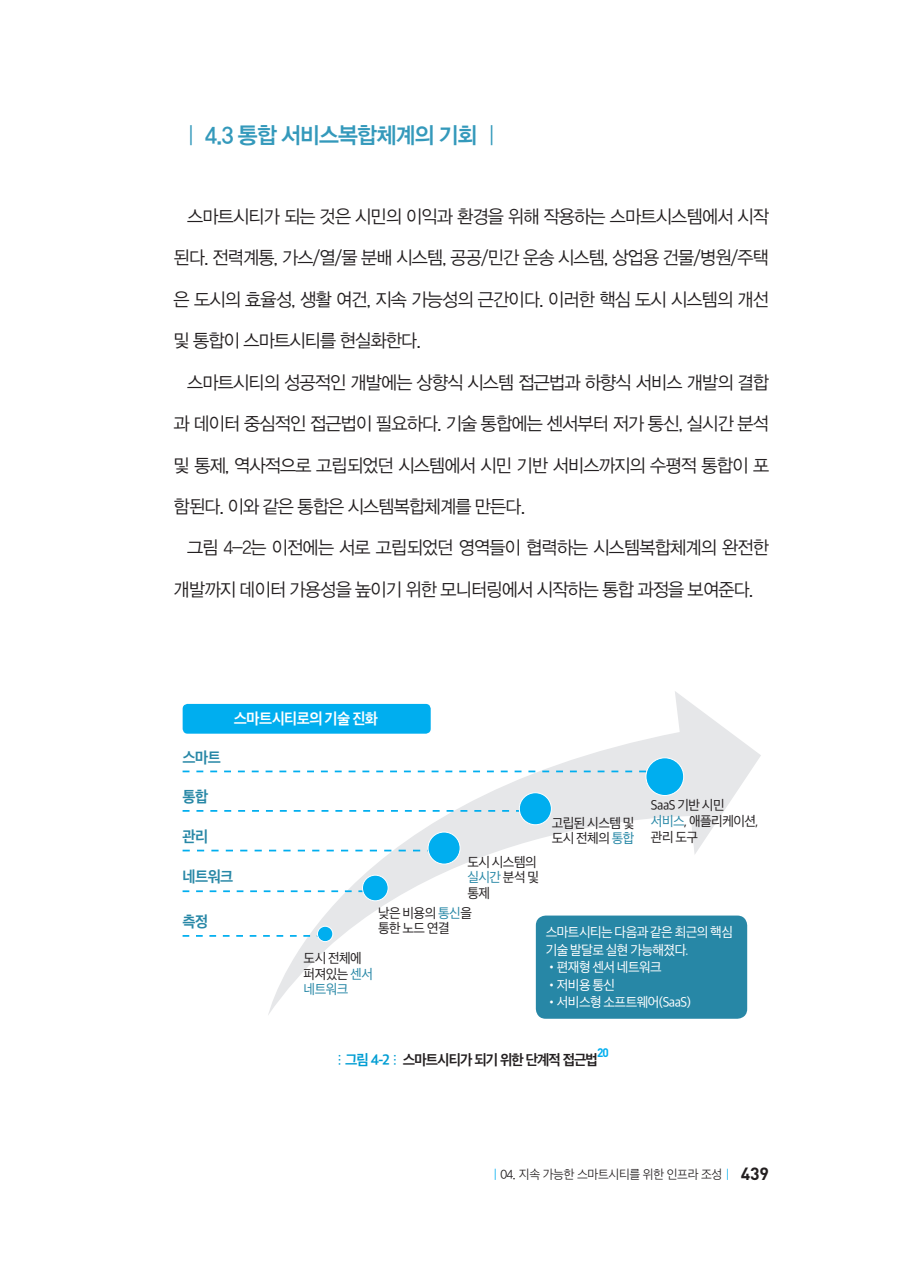
<style>
.page{position:relative;width:903px;height:1275px;background:#fff}
.page>*{position:absolute;margin:0;border:0;box-sizing:border-box;transform-origin:0 0}
.소제{font:22.75px "YDVYGO14";letter-spacing:-.04em;color:#3499bb;scale:.95 1}
.본문-윤고딕{font:18.38px "YDVYGO12";letter-spacing:-.04em;color:#231f20;scale:.95 1}
.박스내용{font:14.88px "SD Gothic Neo 1 OTFB";letter-spacing:-.04em;color:#2787a6;scale:.96 1}
.박스내용-2{font:14.88px "SD Gothic Neo 1 OTFB";letter-spacing:-.04em;color:#fff;scale:.96 1}
.표{font:14px "SD Gothic Neo 1 OTFB";letter-spacing:-.07em;color:#231f20;scale:.96 1}
.박스내용-3{font:13.12px/15.8px "SD Gothic Neo 1 OTFR";letter-spacing:-.04em;color:#231f20;scale:.96 1}
.박스내용-4{font:13.12px/17.5px "SD Gothic Neo 1 OTFR";letter-spacing:-.04em;color:#fff;scale:.96 1}
.박스내용-5{font:13.12px "SD Gothic Neo 1 OTFR";letter-spacing:-.04em;color:#2787a6;scale:.96 1}
.t1{font:12.25px "SD Gothic Neo 1 OTFL";letter-spacing:-.03em;color:#231f20;scale:.96 1}
.표-2{font:700 12.25px "DIN";color:#00aeef;scale:.96 1}
.s1{font-family:"YDVYGO12"}
.s2{color:#231f20}
.s3{color:#2787a6}
.s4{color:#009dd3}
.s5{font-family:"YDVYGO12";color:#00aeef}
.s6{font-family:"DIN";font-weight:700;font-size:17.5px}
</style>
<div class="page">
<div style="left:183px;top:704px;width:248px;height:30px;background:#00aeef;border-radius:5px"></div>
<div style="left:536px;top:915px;width:211px;height:104px;background:#2787a6;border-radius:10px"></div>
<svg style="left:268px;top:691px;width:493px;height:325px"></svg>
<svg style="left:183px;top:771px;width:463px;height:1px"></svg>
<svg style="left:183px;top:810px;width:336px;height:2px"></svg>
<svg style="left:183px;top:850px;width:245px;height:1px"></svg>
<svg style="left:183px;top:890px;width:179px;height:2px"></svg>
<svg style="left:183px;top:935px;width:134px;height:2px"></svg>
<div style="left:646px;top:758px;width:38px;height:37px;background:#00aeef;border-radius:50%"></div>
<div style="left:645px;top:757px;width:39px;height:39px;border:1px solid #fff;border-radius:50%"></div>
<div style="left:519px;top:793px;width:32px;height:32px;background:#00aeef;border-radius:50%"></div>
<div style="left:519px;top:792px;width:33px;height:33px;border:1px solid #fff;border-radius:50%"></div>
<div style="left:428px;top:832px;width:32px;height:32px;background:#00aeef;border-radius:50%"></div>
<div style="left:428px;top:832px;width:32px;height:32px;border:1px solid #fff;border-radius:50%"></div>
<div style="left:362px;top:875px;width:26px;height:26px;background:#00aeef;border-radius:50%"></div>
<div style="left:362px;top:875px;width:26px;height:26px;border:1px solid #fff;border-radius:50%"></div>
<div style="left:317px;top:926px;width:16px;height:16px;background:#00aeef;border-radius:50%"></div>
<div style="left:317px;top:926px;width:16px;height:16px;border:1px solid #fff;border-radius:50%"></div>
<p class="소제" style="left:181px;top:122px;width:339px"><span class="s1">｜</span> 4.3 통합 서비스복합체계의 기회 <span class="s1">｜</span></p>
<p class="본문-윤고딕" style="left:187px;top:206px;width:614px">스마트시티가 되는 것은 시민의 이익과 환경을 위해 작용하는 스마트시스템에서 시작</p>
<p class="본문-윤고딕" style="left:174px;top:247px;width:628px">된다. 전력계통, 가스/열/물 분배 시스템, 공공/민간 운송 시스템, 상업용 건물/병원/주택</p>
<p class="본문-윤고딕" style="left:174px;top:288px;width:628px">은 도시의 효율성, 생활 여건, 지속 가능성의 근간이다. 이러한 핵심 도시 시스템의 개선</p>
<p class="본문-윤고딕" style="left:174px;top:330px;width:262px">및 통합이 스마트시티를 현실화한다.</p>
<p class="본문-윤고딕" style="left:187px;top:371px;width:614px">스마트시티의 성공적인 개발에는 상향식 시스템 접근법과 하향식 서비스 개발의 결합</p>
<p class="본문-윤고딕" style="left:174px;top:413px;width:628px">과 데이터 중심적인 접근법이 필요하다. 기술 통합에는 센서부터 저가 통신, 실시간 분석</p>
<p class="본문-윤고딕" style="left:174px;top:454px;width:628px">및 통제, 역사적으로 고립되었던 시스템에서 시민 기반 서비스까지의 수평적 통합이 포</p>
<p class="본문-윤고딕" style="left:174px;top:496px;width:372px">함된다. 이와 같은 통합은 시스템복합체계를 만든다.</p>
<p class="본문-윤고딕" style="left:187px;top:537px;width:614px">그림 4-2는 이전에는 서로 고립되었던 영역들이 협력하는 시스템복합체계의 완전한</p>
<p class="본문-윤고딕" style="left:174px;top:579px;width:612px">개발까지 데이터 가용성을 높이기 위한 모니터링에서 시작하는 통합 과정을 보여준다.</p>
<p class="박스내용" style="left:183px;top:750px;width:41px">스마트</p>
<p class="박스내용-2" style="left:234px;top:711px;width:152px">스마트시티로의 기술 진화</p>
<p class="박스내용" style="left:183px;top:789px;width:28px">통합</p>
<p class="박스내용" style="left:183px;top:829px;width:28px">관리</p>
<p class="박스내용" style="left:183px;top:869px;width:54px">네트워크</p>
<p class="박스내용" style="left:183px;top:914px;width:28px">측정</p>
<p class="박스내용-3" style="left:467px;top:854px;width:74px">도시 시스템의</p>
<p class="박스내용-5" style="left:467px;top:871px;width:76px">실시간 <span class="s2">분석 및</span></p>
<p class="박스내용-3" style="left:467px;top:885px;width:25px">통제</p>
<p class="박스내용-3" style="left:552px;top:815px;width:88px">고립된 시스템 및</p>
<p class="박스내용-3" style="left:552px;top:830px;width:88px">도시 전체의 <span class="s3">통합</span></p>
<p class="박스내용-3" style="left:651px;top:798px;width:78px">SaaS 기반 시민</p>
<p class="박스내용-3" style="left:651px;top:813px;width:114px"><span class="s3">서비스</span>, 애플리케이션, 관리 도구</p>
<p class="박스내용-3" style="left:378px;top:905px;width:99px">낮은 비용의 <span class="s3">통신</span>을</p>
<p class="박스내용-3" style="left:378px;top:921px;width:76px">통한 노드 연결</p>
<p class="박스내용-3" style="left:304px;top:950px;width:62px">도시 전체에</p>
<p class="박스내용-3" style="left:304px;top:966px;width:74px">퍼져있는 <span class="s3">센서</span></p>
<p class="박스내용-5" style="left:304px;top:983px;width:48px">네트워크</p>
<p class="박스내용-4" style="left:546px;top:923px;width:196px">스마트시티는 다음과 같은 최근의 핵심 기술 발달로 실현 가능해졌다.</p>
<p class="박스내용-4" style="left:546px;top:958px;width:122px">•편재형 센서 네트워크</p>
<p class="박스내용-4" style="left:546px;top:976px;width:74px">•저비용 통신</p>
<p class="박스내용-4" style="left:546px;top:993px;width:153px">•서비스형 소프트웨어(SaaS)</p>
<p class="표-2" style="left:597px;top:1045px;width:14px">20</p>
<p class="표" style="left:334px;top:1053px;width:277px"><span class="s4">⋮그림 4-2⋮</span> 스마트시티가 되기 위한 단계적 접근법</p>
<p class="t1" style="left:493px;top:1168px;width:289px"><span class="s5">|</span> <span class="s1">04.</span> 지속 가능한 스마트시티를 위한 인프라 조성 <span class="s5">|</span> <span class="s6">439</span></p>
</div>
